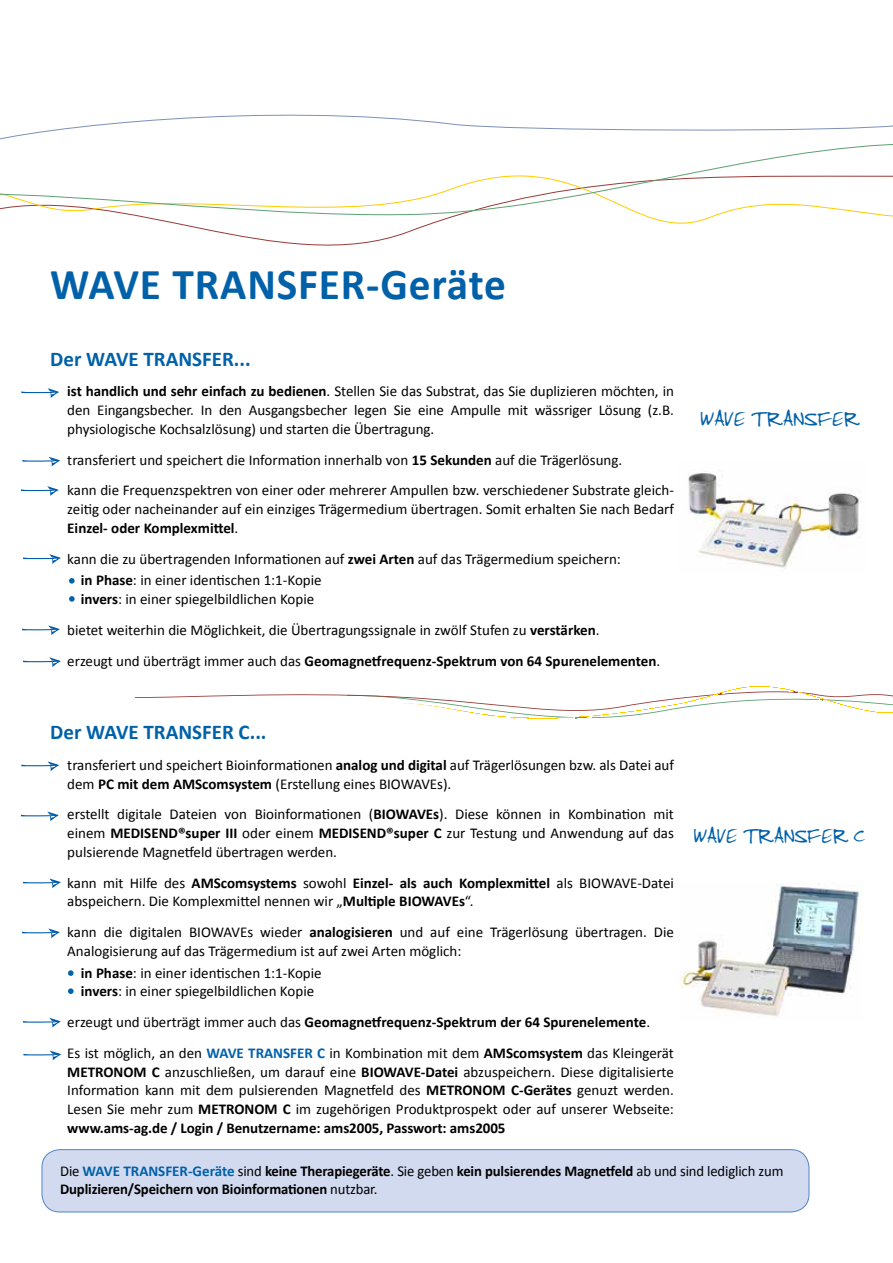
<style>
.page{position:relative;width:893px;height:1263px;background:#fff}
.page>*{position:absolute;margin:0;border:0;box-sizing:border-box;transform-origin:0 0}
.t1{font:700 44.25px "Calibri";letter-spacing:.02em;color:#0061a9}
.t2{font:33px "Jenkinsv 20";color:#0061a9}
.t3{font:700 21px "Calibri";color:#0061a9}
.t4{font:15px/18.8px "Calibri";color:#000}
.t5{font:700 15px/18.8px "Calibri";letter-spacing:-.01em;color:#000}
.s1{font-weight:700}
.s2{font-weight:700;color:#0061a9}
.s3{font-weight:400}
.s4{color:#0061a9}
</style>
<div class="page">
<svg style="left:134px;top:686px;width:759px;height:33px"></svg>
<img style="left:520px;top:718px;width:44px;height:1px">
<svg style="left:165px;top:114px;width:239px;height:5px"></svg>
<svg style="left:0;top:119px;width:893px;height:127px"></svg>
<svg style="left:0;top:143px;width:893px;height:92px"></svg>
<svg style="left:21px;top:388px;width:38px;height:10px"></svg>
<svg style="left:20px;top:486px;width:39px;height:10px"></svg>
<svg style="left:23px;top:554px;width:38px;height:10px"></svg>
<svg style="left:22px;top:625px;width:38px;height:10px"></svg>
<svg style="left:23px;top:657px;width:38px;height:10px"></svg>
<svg style="left:21px;top:761px;width:38px;height:10px"></svg>
<svg style="left:20px;top:811px;width:39px;height:10px"></svg>
<svg style="left:23px;top:878px;width:38px;height:10px"></svg>
<svg style="left:22px;top:928px;width:38px;height:10px"></svg>
<svg style="left:23px;top:1017px;width:38px;height:11px"></svg>
<svg style="left:23px;top:1050px;width:38px;height:11px"></svg>
<svg style="left:69px;top:578px;width:6px;height:6px"></svg>
<svg style="left:69px;top:596px;width:6px;height:6px"></svg>
<svg style="left:68px;top:970px;width:6px;height:6px"></svg>
<svg style="left:68px;top:988px;width:6px;height:6px"></svg>
<svg style="left:22px;top:456px;width:38px;height:11px"></svg>
<div style="left:42px;top:1150px;width:767px;height:62px;background:#d2daf0;border-radius:18px"></div>
<div style="left:42px;top:1149px;width:767px;height:63px;border:1px solid #5484c4;border-radius:18px"></div>
<img style="left:688px;top:470px;width:174px;height:98px">
<img style="left:680px;top:884px;width:181px;height:135px">
<h1 class="t1" style="left:50px;top:256px;width:457px">WAVE TRANSFER-Geräte</h1>
<h3 class="t3" style="left:50px;top:345px;width:202px">Der WAVE TRANSFER...</h3>
<p class="t4" style="left:67px;top:382px;width:608px;text-align:justify"><span class="s1">ist handlich und sehr einfach zu bedienen</span>. Stellen Sie das Substrat, das Sie duplizieren möchten, in den Eingangsbecher. In den Ausgangsbecher legen Sie eine Ampulle mit wässriger Lösung (z.B. physiologische Kochsalzlösung) und starten die Übertragung.</p>
<p class="t4" style="left:67px;top:444px;width:608px;line-height:30.8px">transferiert und speichert die Information innerhalb von <span class="s1">15 Sekunden</span> auf die Trägerlösung.<br>kann die Frequenzspektren von einer oder mehrerer Ampullen bzw. verschiedener Substrate gleich-</p>
<p class="t4" style="left:67px;top:500px;width:608px">zeitig oder nacheinander auf ein einziges Trägermedium übertragen. Somit erhalten Sie nach Bedarf<br><span class="s1">Einzel- oder Komplexmittel</span>.</p>
<p class="t4" style="left:81px;top:548px;width:541px;line-height:21.8px;text-indent:-14px">kann die zu übertragenden Informationen auf <span class="s1">zwei Arten</span> auf das Trägermedium speichern: <span class="s1">in Phase</span>: in einer identischen 1:1-Kopie</p>
<p class="t4" style="left:67px;top:584px;width:594px;line-height:30.8px;text-indent:14px"><span class="s1">invers</span>: in einer spiegelbildlichen Kopie<br>bietet weiterhin die Möglichkeit, die Übertragungssignale in zwölf Stufen zu <span class="s1">verstärken</span>.<br>erzeugt und überträgt immer auch das <span class="s1">Geomagnetfrequenz-Spektrum von 64 Spurenelementen</span>.</p>
<h2 class="t2" style="left:699px;top:400px;width:161px">WAVE TRANSFER</h2>
<h3 class="t3" style="left:50px;top:719px;width:218px">Der WAVE TRANSFER C...</h3>
<p class="t4" style="left:67px;top:755px;width:608px">transferiert und speichert Bioinformationen <span class="s1">analog und digital</span> auf Trägerlösungen bzw. als Datei auf dem <span class="s1">PC mit dem AMScomsystem</span> (Erstellung eines BIOWAVEs).</p>
<p class="t4" style="left:67px;top:805px;width:608px;text-align:justify">erstellt digitale Dateien von Bioinformationen (<span class="s1">BIOWAVEs</span>). Diese können in Kombination mit einem <span class="s1">MEDISEND®super III</span> oder einem <span class="s1">MEDISEND®super C</span> zur Testung und Anwendung auf das pulsierende Magnetfeld übertragen werden.</p>
<p class="t4" style="left:67px;top:873px;width:608px">kann mit Hilfe des <span class="s1">AMScomsystems</span> sowohl <span class="s1">Einzel- als auch Komplexmittel</span> als BIOWAVE-Datei abspeichern. Die Komplexmittel nennen wir „<span class="s1">Multiple BIOWAVEs</span>“.</p>
<p class="t4" style="left:67px;top:923px;width:608px">kann die digitalen BIOWAVEs wieder <span class="s1">analogisieren</span> und auf eine Trägerlösung übertragen. Die<br>Analogisierung auf das Trägermedium ist auf zwei Arten möglich:</p>
<p class="t4" style="left:81px;top:963px;width:242px"><span class="s1">in Phase</span>: in einer identischen 1:1-Kopie <span class="s1">invers</span>: in einer spiegelbildlichen Kopie</p>
<p class="t4" style="left:67px;top:1007px;width:608px;line-height:30.8px">erzeugt und überträgt immer auch das <span class="s1">Geomagnetfrequenz-Spektrum der 64 Spurenelemente</span>.<br>Es ist möglich, an den <span class="s2">WAVE TRANSFER C</span> in Kombination mit dem <span class="s1">AMScomsystem</span> das Kleingerät</p>
<p class="t4" style="left:67px;top:1062px;width:608px;text-align:justify"><span class="s1">METRONOM C</span> anzuschließen, um darauf eine <span class="s1">BIOWAVE-Datei</span> abzuspeichern. Diese digitalisierte Information kann mit dem pulsierenden Magnetfeld des <span class="s1">METRONOM C-Gerätes</span> genuzt werden.<br>Lesen Sie mehr zum <span class="s1">METRONOM C</span> im zugehörigen Produktprospekt oder auf unserer Webseite: <span class="s1">www.ams-ag.de / Login / Benutzername: ams2005, Passwort: ams2005</span></p>
<h2 class="t2" style="left:693px;top:817px;width:173px">WAVE TRANSFER C</h2>
<p class="t5" style="left:60px;top:1161px;width:725px"><span class="s3">Die</span> <span class="s4">WAVE TRANSFER-Geräte</span> <span class="s3">sind</span> keine Therapiegeräte<span class="s3">. Sie geben</span> kein pulsierendes Magnetfeld <span class="s3">ab und sind lediglich zum<br></span>Duplizieren/Speichern von Bioinformationen <span class="s3">nutzbar.</span></p>
</div>
